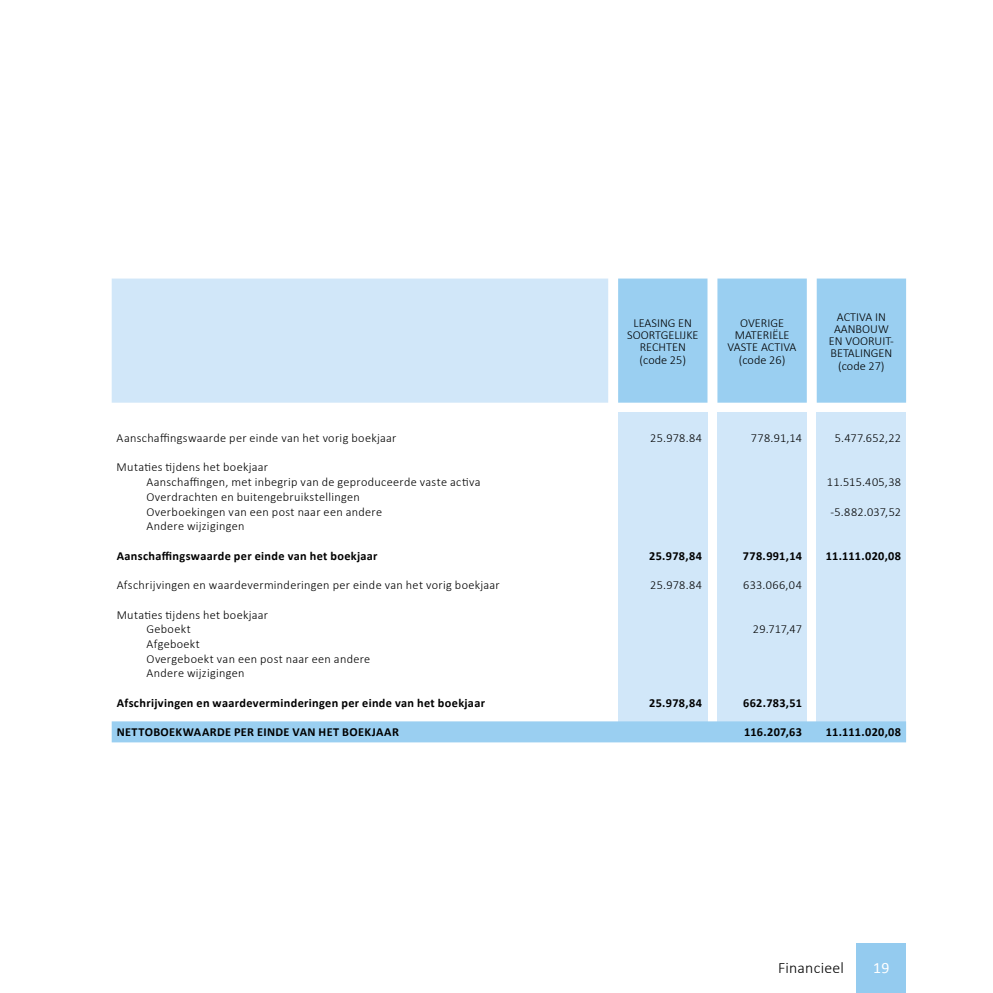
<style>
.page{position:relative;width:993px;height:993px;background:#fff}
.page>*{position:absolute;margin:0;border:0;box-sizing:border-box;transform-origin:0 0}
.t1{font:300 15.75px "Calibri";letter-spacing:.015em;color:#000}
.t2{font:15.75px "Calibri";color:#fff}
.t3{font:300 12.25px/14.7px "Calibri";letter-spacing:.025em;color:#000}
.t4{font:700 12.25px "Calibri";letter-spacing:.025em;color:#000}
.t5{font:300 12.25px/12.2px "Calibri";color:#000;text-align:center}
</style>
<div class="page">
<div style="left:618px;top:412px;width:89px;height:323px;background:#d1e7f9"></div>
<div style="left:717px;top:412px;width:89px;height:323px;background:#d1e7f9"></div>
<div style="left:816px;top:412px;width:89px;height:323px;background:#d1e7f9"></div>
<div style="left:112px;top:721px;width:793px;height:21px;background:#9acff1"></div>
<div style="left:112px;top:278px;width:496px;height:124px;background:#d1e7f9"></div>
<svg style="left:618px;top:278px;width:287px;height:124px;background:#a1d2f2"></svg>
<div style="left:856px;top:943px;width:49px;height:49px;background:#94cbef"></div>
<p class="t5" style="left:627px;top:316px;width:73px">LEASING EN<br>SOORTGELIJKE<br>RECHTEN (code 25)</p>
<p class="t5" style="left:727px;top:316px;width:70px">OVERIGE<br>MATERIËLE<br>VASTE ACTIVA (code 26)</p>
<p class="t5" style="left:828px;top:310px;width:67px">ACTIVA IN<br>AANBOUW<br>EN VOORUIT-<br>BETALINGEN (code 27)</p>
<p class="t3" style="left:117px;top:430px;width:281px">Aanschaffingswaarde per einde van het vorig boekjaar</p>
<p class="t3" style="left:650px;top:430px;width:53px">25.978.84</p>
<p class="t3" style="left:750px;top:430px;width:52px">778.91,14</p>
<p class="t3" style="left:834px;top:430px;width:68px">5.477.652,22</p>
<p class="t3" style="left:146px;top:459px;width:335px;text-indent:-30px">Mutaties tijdens het boekjaar<br>Aanschaffingen, met inbegrip van de geproduceerde vaste activa</p>
<p class="t3" style="left:826px;top:474px;width:76px">11.515.405,38</p>
<p class="t3" style="left:146px;top:488px;width:237px">Overdrachten en buitengebruikstellingen<br>Overboekingen van een post naar een andere</p>
<p class="t3" style="left:830px;top:503px;width:72px">-5.882.037,52</p>
<p class="t3" style="left:146px;top:518px;width:99px">Andere wijzigingen</p>
<p class="t4" style="left:117px;top:547px;width:262px">Aanschaffingswaarde per einde van het boekjaar</p>
<p class="t4" style="left:649px;top:547px;width:54px">25.978,84</p>
<p class="t4" style="left:742px;top:547px;width:60px">778.991,14</p>
<p class="t4" style="left:825px;top:547px;width:77px">11.111.020,08</p>
<p class="t3" style="left:117px;top:577px;width:384px">Afschrijvingen en waardeverminderingen per einde van het vorig boekjaar</p>
<p class="t3" style="left:650px;top:577px;width:53px">25.978.84</p>
<p class="t3" style="left:743px;top:577px;width:60px">633.066,04</p>
<p class="t3" style="left:146px;top:606px;width:123px;text-indent:-30px">Mutaties tijdens het boekjaar<br>Geboekt</p>
<p class="t3" style="left:752px;top:621px;width:51px">29.717,47</p>
<p class="t3" style="left:146px;top:635px;width:225px">Afgeboekt<br>Overgeboekt van een post naar een andere<br>Andere wijzigingen</p>
<p class="t4" style="left:117px;top:694px;width:370px">Afschrijvingen en waardeverminderingen per einde van het boekjaar</p>
<p class="t4" style="left:649px;top:694px;width:54px">25.978,84</p>
<p class="t4" style="left:743px;top:694px;width:60px">662.783,51</p>
<p class="t4" style="left:117px;top:724px;width:284px">NETTOBOEKWAARDE PER EINDE VAN HET BOEKJAAR</p>
<p class="t4" style="left:743px;top:724px;width:59px">116.207,63</p>
<p class="t4" style="left:825px;top:724px;width:77px">11.111.020,08</p>
<p class="t1" style="left:777px;top:957px;width:67px">Financieel</p>
<p class="t2" style="left:872px;top:957px;width:18px">19</p>
</div>
